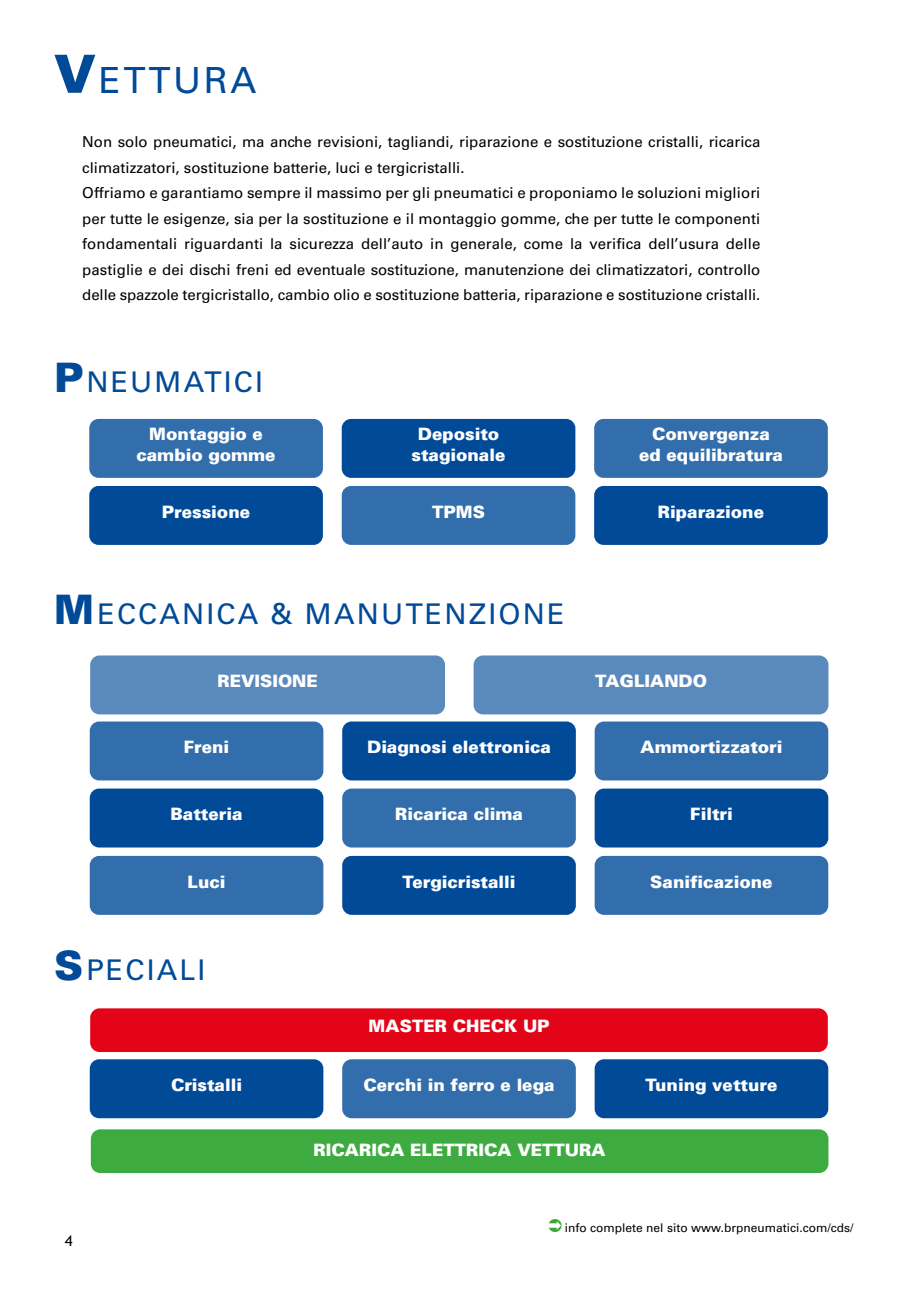
<style>
.page{position:relative;width:919px;height:1289px;background:#fff}
.page>*{position:absolute;margin:0;border:0;box-sizing:border-box;transform-origin:0 0}
.t1{font:36px "Univers LT Std";letter-spacing:.075em;color:#004a98}
.t2{font:28.5px "Univers LT Std";letter-spacing:.075em;color:#004a98}
.t3{font:900 17.1px/20.4px "Univers";color:#fff;text-align:center}
.t4{font:15px/25.5px "Univers LT Std";color:#000}
.t5{font:15px "Trebuchet MS";color:#000}
.t6{font:12px "Univers LT Std";color:#000}
.s1{font-family:"Univers";font-weight:900;font-size:52.5px}
.s2{font-family:"Univers";font-weight:900;font-size:40.5px}
</style>
<div class="page">
<div style="left:342px;top:788px;width:234px;height:59px;background:#336eac;border-radius:9px"></div>
<div style="left:594px;top:721px;width:234px;height:59px;background:#336eac;border-radius:9px"></div>
<div style="left:90px;top:788px;width:233px;height:59px;background:#004a98;border-radius:9px"></div>
<div style="left:89px;top:419px;width:234px;height:59px;background:#336eac;border-radius:9px"></div>
<div style="left:342px;top:419px;width:233px;height:59px;background:#004a98;border-radius:9px"></div>
<div style="left:594px;top:419px;width:233px;height:59px;background:#336eac;border-radius:9px"></div>
<div style="left:89px;top:486px;width:234px;height:59px;background:#004a98;border-radius:9px"></div>
<div style="left:342px;top:486px;width:233px;height:59px;background:#336eac;border-radius:9px"></div>
<div style="left:594px;top:486px;width:233px;height:59px;background:#004a98;border-radius:9px"></div>
<div style="left:90px;top:721px;width:233px;height:59px;background:#336eac;border-radius:9px"></div>
<div style="left:342px;top:721px;width:234px;height:59px;background:#004a98;border-radius:9px"></div>
<div style="left:594px;top:788px;width:234px;height:59px;background:#004a98;border-radius:9px"></div>
<div style="left:90px;top:655px;width:355px;height:59px;background:#5a89bc;border-radius:9px"></div>
<div style="left:473px;top:655px;width:355px;height:59px;background:#5a89bc;border-radius:9px"></div>
<div style="left:90px;top:855px;width:233px;height:59px;background:#336eac;border-radius:9px"></div>
<div style="left:342px;top:855px;width:234px;height:59px;background:#004a98;border-radius:9px"></div>
<div style="left:594px;top:855px;width:234px;height:59px;background:#336eac;border-radius:9px"></div>
<div style="left:594px;top:1059px;width:234px;height:59px;background:#004a98;border-radius:9px"></div>
<div style="left:90px;top:1059px;width:233px;height:59px;background:#004a98;border-radius:9px"></div>
<div style="left:342px;top:1059px;width:234px;height:59px;background:#336eac;border-radius:9px"></div>
<div style="left:90px;top:1008px;width:737px;height:43px;background:#e30517;border-radius:9px"></div>
<div style="left:91px;top:1129px;width:737px;height:43px;background:#3eab41;border-radius:9px"></div>
<h1 class="t1" style="left:54px;top:59px;width:204px"><span class="s1">V</span>ETTURA</h1>
<p class="t4" style="left:82px;top:129px;width:679px">Non solo pneumatici, ma anche revisioni, tagliandi, riparazione e sostituzione cristalli, ricarica climatizzatori, sostituzione batterie, luci e tergicristalli.<br>Offriamo e garantiamo sempre il massimo per gli pneumatici e proponiamo le soluzioni migliori per tutte le esigenze, sia per la sostituzione e il montaggio gomme, che per tutte le componenti fondamentali riguardanti la sicurezza dell’auto in generale, come la verifica dell’usura delle pastiglie e dei dischi freni ed eventuale sostituzione, manutenzione dei climatizzatori, controllo delle spazzole tergicristallo, cambio olio e sostituzione batteria, riparazione e sostituzione cristalli.</p>
<h2 class="t2" style="left:54px;top:364px;width:210px"><span class="s2">P</span>NEUMATICI</h2>
<p class="t3" style="left:136px;top:423px;width:141px">Montaggio e cambio gomme</p>
<p class="t3" style="left:411px;top:423px;width:95px">Deposito stagionale</p>
<p class="t3" style="left:639px;top:423px;width:145px">Convergenza<br>ed equilibratura</p>
<p class="t3" style="left:162px;top:500px;width:90px">Pressione</p>
<p class="t3" style="left:432px;top:500px;width:55px">TPMS</p>
<p class="t3" style="left:657px;top:500px;width:108px">Riparazione</p>
<h2 class="t2" style="left:54px;top:596px;width:512px"><span class="s2">M</span>ECCANICA &amp; MANUTENZIONE</h2>
<p class="t3" style="left:217px;top:670px;width:102px">REVISIONE</p>
<p class="t3" style="left:595px;top:670px;width:113px">TAGLIANDO</p>
<p class="t3" style="left:184px;top:736px;width:47px">Freni</p>
<p class="t3" style="left:171px;top:803px;width:73px">Batteria</p>
<p class="t3" style="left:367px;top:736px;width:185px">Diagnosi elettronica</p>
<p class="t3" style="left:640px;top:736px;width:143px">Ammortizzatori</p>
<p class="t3" style="left:395px;top:803px;width:129px">Ricarica clima</p>
<p class="t3" style="left:690px;top:803px;width:44px">Filtri</p>
<p class="t3" style="left:187px;top:870px;width:39px">Luci</p>
<p class="t3" style="left:402px;top:870px;width:114px">Tergicristalli</p>
<p class="t3" style="left:650px;top:870px;width:124px">Sanificazione</p>
<h2 class="t2" style="left:54px;top:952px;width:153px"><span class="s2">S</span>PECIALI</h2>
<p class="t5" style="left:65px;top:1231px;width:9px">4</p>
<p class="t3" style="left:171px;top:1073px;width:72px">Cristalli</p>
<p class="t3" style="left:368px;top:1015px;width:183px">MASTER CHECK UP</p>
<p class="t3" style="left:363px;top:1073px;width:193px">Cerchi in ferro e lega</p>
<p class="t3" style="left:645px;top:1073px;width:133px">Tuning vetture</p>
<p class="t3" style="left:313px;top:1139px;width:293px">RICARICA ELETTRICA VETTURA</p>
<p class="t6" style="left:565px;top:1220px;width:290px">info complete nel sito www.brpneumatici.com/cds/</p>
</div>
